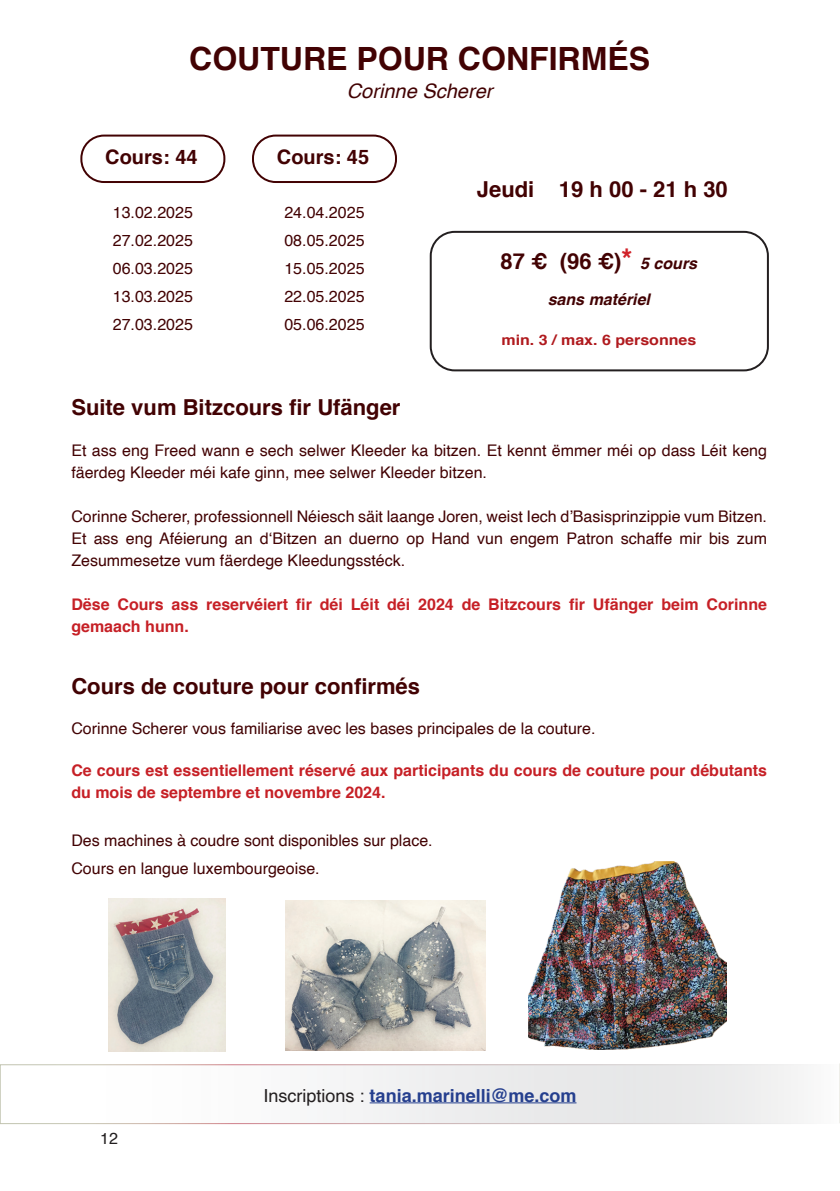
<style>
.page{position:relative;width:840px;height:1191px;background:#fff}
.page>*{position:absolute;margin:0;border:0;box-sizing:border-box;transform-origin:0 0}
.t1{font:700 32px "Helvetica";color:#420203}
.t2{font:700 22px "Helvetica";color:#420203}
.t3{font:700 20px "Helvetica";color:#420203}
.t4{font:italic 20px "Helvetica";color:#420203}
.t5{font:700 18px "Helvetica";color:#253f8e}
.t6{font:16px/28px "Helvetica";color:#420203;text-align:justify}
.t7{font:700 16px/22px "Helvetica";color:#c62026}
.t8{font:italic 700 16px "Helvetica";color:#420203}
.t9{font:16px "Helvetica";color:#231f20}
.t10{font:700 14.4px "Helvetica";color:#b01a1e;scale:1.11 1}
.s1{font-size:28px;color:#d1232a}
.s2{font-style:italic;font-size:16px}
.s3{font-weight:400;color:#231f20}
</style>
<div class="page">
<div style="left:0;top:1064px;width:839px;height:59px;background:#f3f3f4"></div>
<div style="left:0;top:1064px;width:839px;height:59px;border:1px solid #fff"></div>
<hr style="left:369px;top:1102px;width:207px;height:1px;background:#253f8e">
<div style="left:429px;top:231px;width:339px;height:140px;border:2px solid #231f20;border-radius:24px"></div>
<div style="left:80px;top:135px;width:145px;height:48px;border:2px solid #420203;border-radius:23px"></div>
<div style="left:252px;top:135px;width:145px;height:48px;border:2px solid #420203;border-radius:23px"></div>
<img style="left:528px;top:861px;width:197px;height:189px">
<img style="left:108px;top:899px;width:117px;height:153px">
<img style="left:285px;top:900px;width:200px;height:150px">
<svg style="left:839px;top:1063px;width:1px;height:60px"></svg>
<h1 class="t1" style="left:189px;top:33px;width:462px">COUTURE POUR CONFIRMÉS</h1>
<p class="t4" style="left:346px;top:75px;width:147px">Corinne Scherer</p>
<p class="t3" style="left:105px;top:140px;width:94px">Cours: 44</p>
<p class="t3" style="left:277px;top:140px;width:94px">Cours: 45</p>
<p class="t6" style="left:113px;top:198px;width:82px">13.02.2025<br>27.02.2025<br>06.03.2025<br>13.03.2025<br>27.03.2025</p>
<p class="t6" style="left:284px;top:198px;width:82px">24.04.2025<br>08.05.2025<br>15.05.2025<br>22.05.2025<br>05.06.2025</p>
<h2 class="t2" style="left:476px;top:171px;width:252px">Jeudi 19 h 00 - 21 h 30</h2>
<h2 class="t2" style="left:500px;top:243px;width:198px">87 € (96 €)<span class="s1">*</span> <span class="s2">5 cours</span></h2>
<p class="t8" style="left:547px;top:286px;width:104px">sans matériel</p>
<p class="t10" style="left:501px;top:328px;width:177px">min. 3 / max. 6 personnes</p>
<h2 class="t2" style="left:71px;top:389px;width:330px">Suite vum Bitzcours fir Ufänger</h2>
<p class="t6" style="left:71px;top:440px;width:696px;line-height:22px">Et ass eng Freed wann e sech selwer Kleeder ka bitzen. Et kennt ëmmer méi op dass Léit keng fäerdeg Kleeder méi kafe ginn, mee selwer Kleeder bitzen.</p>
<p class="t6" style="left:71px;top:506px;width:696px;line-height:22px">Corinne Scherer, professionnell Néiesch säit laange Joren, weist Iech d’Basisprinzippie vum Bitzen.<br>Et ass eng Aféierung an d‘Bitzen an duerno op Hand vun engem Patron schaffe mir bis zum Zesummesetze vum fäerdege Kleedungsstéck.</p>
<p class="t7" style="left:71px;top:594px;width:696px">Dëse Cours ass reservéiert fir déi Léit déi 2024 de Bitzcours fir Ufänger beim Corinne gemaach hunn.</p>
<h2 class="t2" style="left:71px;top:668px;width:350px">Cours de couture pour confirmés</h2>
<p class="t6" style="left:71px;top:715px;width:525px">Corinne Scherer vous familiarise avec les bases principales de la couture.</p>
<p class="t7" style="left:71px;top:760px;width:696px">Ce cours est essentiellement réservé aux participants du cours de couture pour débutants du mois de septembre et novembre 2024.</p>
<p class="t6" style="left:71px;top:827px;width:363px">Des machines à coudre sont disponibles sur place.<br>Cours en langue luxembourgeoise.</p>
<p class="t9" style="left:100px;top:1126px;width:19px">12</p>
<p class="t5" style="left:263px;top:1080px;width:314px"><span class="s3">Inscriptions :</span> tania.marinelli@me.com</p>
</div>
